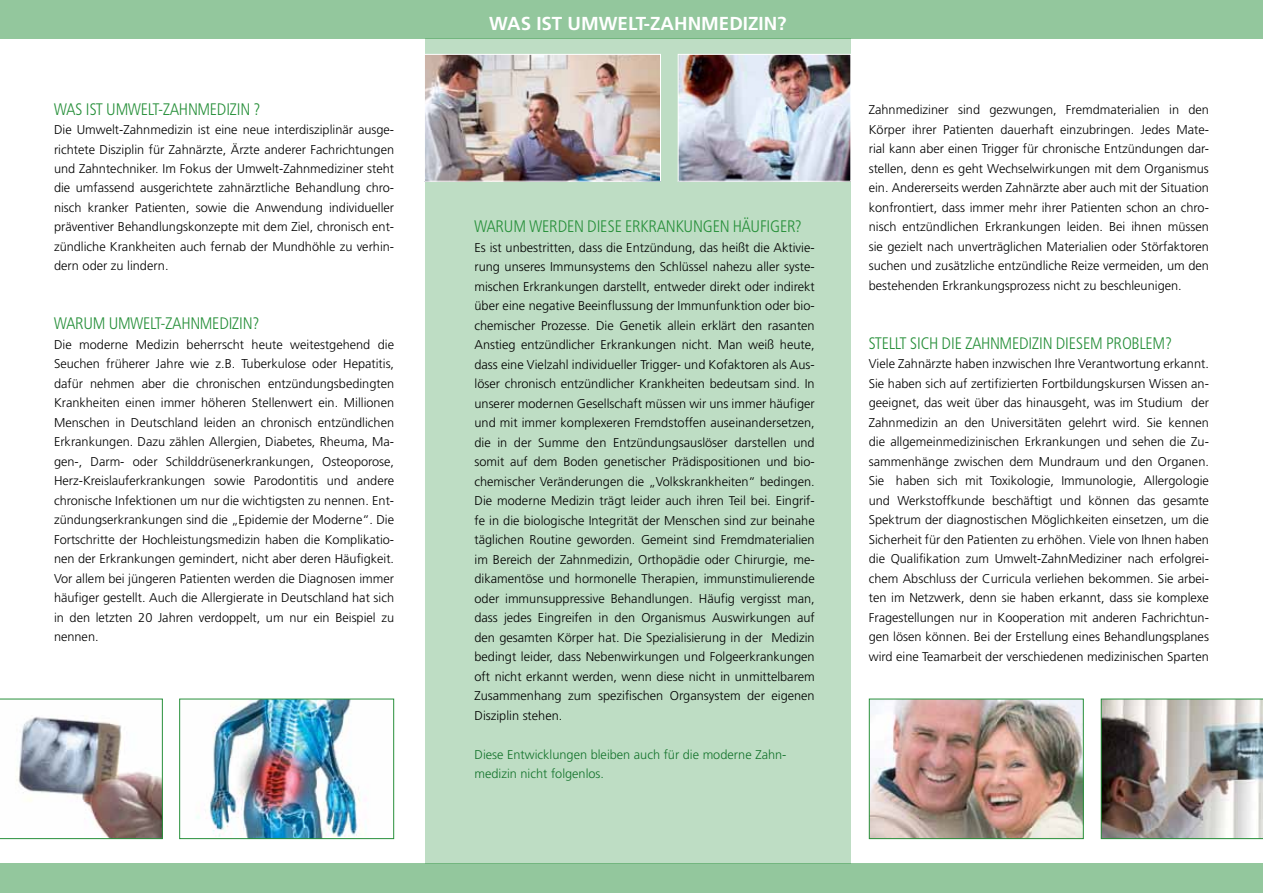
<style>
.page{position:relative;width:1263px;height:893px;background:#fff}
.page>*{position:absolute;margin:0;border:0;box-sizing:border-box;transform-origin:0 0}
.t1{font:700 18.75px "Frutiger";color:#fff}
.t2{font:300 16.5px "Frutiger Condensed BQ";letter-spacing:.03em;color:#28903b}
.t3{font:300 16.5px "Frutiger Condensed BQ";letter-spacing:.01em;color:#28903b}
.t4{font:300 12.75px/19.5px "Frutiger";color:#000;text-align:justify}
.t5{font:300 12.75px/19.5px "Frutiger";color:#14742c}
</style>
<div class="page">
<div style="left:425px;top:38px;width:425px;height:826px;background:#beddc4"></div>
<div style="left:0;top:863px;width:1263px;height:30px;background:#93c79d"></div>
<div style="left:0;top:0;width:1263px;height:38px;background:#93c79d"></div>
<img style="left:196px;top:701px;width:170px;height:136px">
<div style="left:179px;top:699px;width:215px;height:140px;border:1px solid #28903b"></div>
<svg style="left:0;top:699px;width:163px;height:140px"></svg>
<img style="left:1101px;top:699px;width:162px;height:140px">
<img style="left:871px;top:701px;width:211px;height:136px">
<div style="left:869px;top:699px;width:215px;height:140px;border:1px solid #28903b"></div>
<img style="left:426px;top:56px;width:233px;height:124px">
<div style="left:424px;top:54px;width:237px;height:128px;border:1px solid #fff"></div>
<img style="left:680px;top:56px;width:169px;height:124px">
<div style="left:678px;top:54px;width:173px;height:128px;border:1px solid #fff"></div>
<p class="t3" style="left:54px;top:99px;width:208px">WAS IST UMWELT-ZAHNMEDIZIN ?</p>
<p class="t4" style="left:54px;top:120px;width:342px">Die Umwelt-Zahnmedizin ist eine neue interdisziplinär ausge&shy;richtete Disziplin für Zahnärzte, Ärzte anderer Fachrichtungen und Zahntechniker. Im Fokus der Umwelt-Zahnmediziner steht die umfassend ausgerichtete zahnärztliche Behandlung chro&shy;nisch kranker Patienten, sowie die Anwendung individueller präventiver Behandlungskonzepte mit dem Ziel, chronisch ent&shy;zündliche Krankheiten auch fernab der Mundhöhle zu verhin&shy;dern oder zu lindern.</p>
<p class="t3" style="left:54px;top:314px;width:207px">WARUM UMWELT-ZAHNMEDIZIN?</p>
<p class="t4" style="left:54px;top:335px;width:342px">Die moderne Medizin beherrscht heute weitestgehend die Seuchen früherer Jahre wie z.B. Tuberkulose oder Hepatitis, dafür nehmen aber die chronischen entzündungsbedingten Krankheiten einen immer höheren Stellenwert ein. Millionen Menschen in Deutschland leiden an chronisch entzündlichen Erkrankungen. Dazu zählen Allergien, Diabetes, Rheuma, Ma&shy;gen-, Darm- oder Schilddrüsenerkrankungen, Osteoporose, Herz-Kreislauferkrankungen sowie Parodontitis und andere chronische Infektionen um nur die wichtigsten zu nennen. Ent&shy;zündungserkrankungen sind die „Epidemie der Moderne“. Die Fortschritte der Hochleistungsmedizin haben die Komplikatio&shy;nen der Erkrankungen gemindert, nicht aber deren Häufigkeit.<br>Vor allem bei jüngeren Patienten werden die Diagnosen immer häufiger gestellt. Auch die Allergierate in Deutschland hat sich in den letzten 20 Jahren verdoppelt, um nur ein Beispiel zu nennen.</p>
<h1 class="t1" style="left:489px;top:12px;width:299px">WAS IST UMWELT-ZAHNMEDIZIN?</h1>
<p class="t2" style="left:474px;top:217px;width:329px">WARUM WERDEN DIESE ERKRANKUNGEN HÄUFIGER?</p>
<p class="t4" style="left:474px;top:238px;width:342px">Es ist unbestritten, dass die Entzündung, das heißt die Aktivie&shy;rung unseres Immunsystems den Schlüssel nahezu aller syste&shy;mischen Erkrankungen darstellt, entweder direkt oder indirekt über eine negative Beeinflussung der Immunfunktion oder bio&shy;chemischer Prozesse. Die Genetik allein erklärt den rasanten Anstieg entzündlicher Erkrankungen nicht. Man weiß heute, dass eine Vielzahl individueller Trigger- und Kofaktoren als Aus&shy;löser chronisch entzündlicher Krankheiten bedeutsam sind. In unserer modernen Gesellschaft müssen wir uns immer häufiger und mit immer komplexeren Fremdstoffen auseinandersetzen, die in der Summe den Entzündungsauslöser darstellen und somit auf dem Boden genetischer Prädispositionen und bio&shy;chemischer Veränderungen die „Volkskrankheiten“ bedingen.<br>Die moderne Medizin trägt leider auch ihren Teil bei. Eingrif&shy;fe in die biologische Integrität der Menschen sind zur beinahe täglichen Routine geworden. Gemeint sind Fremdmaterialien im Bereich der Zahnmedizin, Orthopädie oder Chirurgie, me&shy;dikamentöse und hormonelle Therapien, immunstimulierende oder immunsuppressive Behandlungen. Häufig vergisst man, dass jedes Eingreifen in den Organismus Auswirkungen auf den gesamten Körper hat. Die Spezialisierung in der Medizin bedingt leider, dass Nebenwirkungen und Folgeerkrankungen oft nicht erkannt werden, wenn diese nicht in unmittelbarem Zusammenhang zum spezifischen Organsystem der eigenen Disziplin stehen.</p>
<p class="t5" style="left:474px;top:744px;width:313px">Diese Entwicklungen bleiben auch für die moderne Zahn&shy;medizin nicht folgenlos.</p>
<p class="t4" style="left:869px;top:100px;width:342px">Zahnmediziner sind gezwungen, Fremdmaterialien in den Körper ihrer Patienten dauerhaft einzubringen. Jedes Mate&shy;rial kann aber einen Trigger für chronische Entzündungen dar&shy;stellen, denn es geht Wechselwirkungen mit dem Organismus ein. Andererseits werden Zahnärzte aber auch mit der Situation konfrontiert, dass immer mehr ihrer Patienten schon an chro&shy;nisch entzündlichen Erkrankungen leiden. Bei ihnen müssen sie gezielt nach unverträglichen Materialien oder Störfaktoren suchen und zusätzliche entzündliche Reize vermeiden, um den bestehenden Erkrankungsprozess nicht zu beschleunigen.</p>
<p class="t2" style="left:869px;top:333px;width:305px">STELLT SICH DIE ZAHNMEDIZIN DIESEM PROBLEM?</p>
<p class="t4" style="left:869px;top:354px;width:342px">Viele Zahnärzte haben inzwischen Ihre Verantwortung erkannt.<br>Sie haben sich auf zertifizierten Fortbildungskursen Wissen an&shy;geeignet, das weit über das hinausgeht, was im Studium der Zahnmedizin an den Universitäten gelehrt wird. Sie kennen die allgemeinmedizinischen Erkrankungen und sehen die Zu&shy;sammenhänge zwischen dem Mundraum und den Organen.<br>Sie haben sich mit Toxikologie, Immunologie, Allergologie und Werkstoffkunde beschäftigt und können das gesamte Spektrum der diagnostischen Möglichkeiten einsetzen, um die Sicherheit für den Patienten zu erhöhen. Viele von Ihnen haben die Qualifikation zum Umwelt-ZahnMediziner nach erfolgrei&shy;chem Abschluss der Curricula verliehen bekommen. Sie arbei&shy;ten im Netzwerk, denn sie haben erkannt, dass sie komplexe Fragestellungen nur in Kooperation mit anderen Fachrichtun&shy;gen lösen können. Bei der Erstellung eines Behandlungsplanes wird eine Teamarbeit der verschiedenen medizinischen Sparten</p>
</div>
